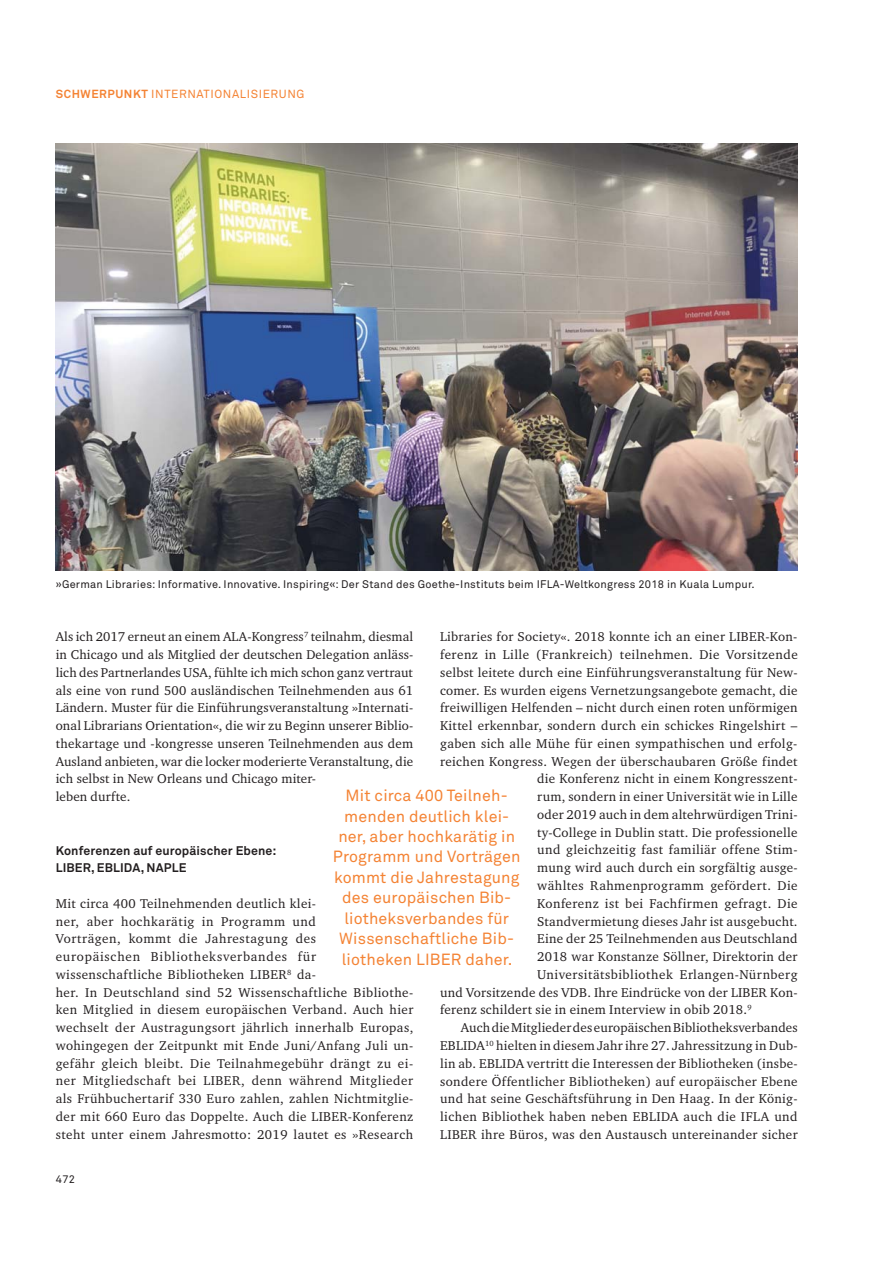
<style>
.page{position:relative;width:893px;height:1263px;background:#fff}
.page>*{position:absolute;margin:0;border:0;box-sizing:border-box;transform-origin:0 0}
.t1{font:16.05px/20.4px "Akkurat Pro";letter-spacing:.01em;color:#f48334;text-align:center}
.t2{font:13.05px/17.7px "Charter ITC Pro";letter-spacing:.025em;color:#231f20}
.t3{font:700 12.45px/17.7px "Akkurat Pro";letter-spacing:.01em;color:#231f20}
.t4{font:11.7px "Akkurat Pro";letter-spacing:.05em;color:#f48334}
.t5{font:10.95px "Akkurat Pro";letter-spacing:.02em;color:#231f20}
.s1{font-weight:700}
</style>
<div class="page">
<img style="left:56px;top:144px;width:741px;height:426px">
<p class="t4" style="left:56px;top:89px;width:250px"><span class="s1">SCHWERPUNKT</span> INTERNATIONALISIERUNG</p>
<p class="t5" style="left:56px;top:580px;width:700px">»German Libraries: Informative. Innovative. Inspiring«: Der Stand des Goethe-Instituts beim IFLA-Weltkongress 2018 in Kuala Lumpur.</p>
<p class="t2" style="left:440px;top:629px;width:359px">Libraries for Society«. 2018 konnte ich an einer LIBER-Kon-</p>
<p class="t2" style="left:440px;top:646px;width:359px">ferenz in Lille (Frankreich) teilnehmen. Die Vorsitzende</p>
<p class="t2" style="left:440px;top:664px;width:359px">selbst leitete durch eine Einführungsveranstaltung für New-</p>
<p class="t2" style="left:440px;top:682px;width:359px">comer. Es wurden eigens Vernetzungsangebote gemacht, die</p>
<p class="t2" style="left:440px;top:700px;width:359px">freiwilligen Helfenden – nicht durch einen roten unförmigen</p>
<p class="t2" style="left:440px;top:717px;width:359px">Kittel erkennbar, sondern durch ein schickes Ringelshirt –</p>
<p class="t2" style="left:440px;top:735px;width:359px">gaben sich alle Mühe für einen sympathischen und erfolg-</p>
<p class="t2" style="left:440px;top:753px;width:359px">reichen Kongress. Wegen der überschaubaren Größe findet</p>
<p class="t2" style="left:537px;top:771px;width:262px">die Konferenz nicht in einem Kongresszent-</p>
<p class="t2" style="left:537px;top:788px;width:262px">rum, sondern in einer Universität wie in Lille</p>
<p class="t2" style="left:537px;top:806px;width:262px">oder 2019 auch in dem altehrwürdigen Trini-</p>
<p class="t2" style="left:537px;top:824px;width:262px">ty-College in Dublin statt. Die professionelle</p>
<p class="t2" style="left:537px;top:842px;width:262px">und gleichzeitig fast familiär offene Stim-</p>
<p class="t2" style="left:537px;top:859px;width:262px">mung wird auch durch ein sorgfältig ausge-</p>
<p class="t2" style="left:537px;top:877px;width:262px">wähltes Rahmenprogramm gefördert. Die</p>
<p class="t2" style="left:537px;top:895px;width:262px">Konferenz ist bei Fachfirmen gefragt. Die</p>
<p class="t2" style="left:537px;top:913px;width:262px">Standvermietung dieses Jahr ist ausgebucht.</p>
<p class="t2" style="left:537px;top:931px;width:262px">Eine der 25 Teilnehmenden aus Deutschland</p>
<p class="t2" style="left:537px;top:948px;width:262px">2018 war Konstanze Söllner, Direktorin der</p>
<p class="t2" style="left:537px;top:966px;width:262px">Universitätsbibliothek Erlangen-Nürnberg</p>
<p class="t2" style="left:440px;top:984px;width:359px">und Vorsitzende des VDB. Ihre Eindrücke von der LIBER Kon-</p>
<p class="t2" style="left:440px;top:1002px;width:313px">ferenz schildert sie in einem Interview in obib 2018.<sup>9</sup></p>
<p class="t2" style="left:461px;top:1019px;width:338px">Auch die Mitglieder des europäischen Bibliotheksverbandes</p>
<p class="t2" style="left:440px;top:1037px;width:359px">EBLIDA<sup>10</sup> hielten in diesem Jahr ihre 27. Jahressitzung in Dub-</p>
<p class="t2" style="left:440px;top:1055px;width:359px">lin ab. EBLIDA vertritt die Interessen der Bibliotheken (insbe-</p>
<p class="t2" style="left:440px;top:1073px;width:359px">sondere Öffentlicher Bibliotheken) auf europäischer Ebene</p>
<p class="t2" style="left:440px;top:1091px;width:359px">und hat seine Geschäftsführung in Den Haag. In der König-</p>
<p class="t2" style="left:440px;top:1108px;width:359px">lichen Bibliothek haben neben EBLIDA auch die IFLA und</p>
<p class="t2" style="left:440px;top:1126px;width:359px">LIBER ihre Büros, was den Austausch untereinander sicher</p>
<p class="t2" style="left:56px;top:629px;width:359px">Als ich 2017 erneut an einem ALA-Kongress<sup>7</sup> teilnahm, diesmal in Chicago und als Mitglied der deutschen Delegation anläss&shy;lich des Partnerlandes USA, fühlte ich mich schon ganz vertraut als eine von rund 500 ausländischen Teilnehmenden aus 61<br>Ländern. Muster für die Einführungsveranstaltung »Internati&shy;onal Librarians Orientation«, die wir zu Beginn unserer Biblio&shy;thekartage und -kongresse unseren Teilnehmenden aus dem Ausland anbieten, war die locker moderierte Veranstaltung, die ich selbst in New Orleans und Chicago miter-<br>leben durfte.</p>
<p class="t1" style="left:333px;top:787px;width:189px">Mit circa 400 Teilneh&shy;menden deutlich klei&shy;ner, aber hochkarätig in<br>Programm und Vorträgen kommt die Jahrestagung des europäischen Bib&shy;liotheksverbandes für<br>Wissenschaftliche Bib&shy;liotheken LIBER daher.</p>
<p class="t3" style="left:56px;top:843px;width:222px">Konferenzen auf europäischer Ebene:<br>LIBER, EBLIDA, NAPLE</p>
<p class="t2" style="left:56px;top:895px;width:359px">Mit circa 400 Teilnehmenden deutlich klei-<br>ner, aber hochkarätig in Programm und<br>Vorträgen, kommt die Jahrestagung des<br>europäischen Bibliotheksverbandes für wissenschaftliche Bibliotheken LIBER<sup>8</sup> da-<br>her. In Deutschland sind 52 Wissenschaftliche Bibliothe&shy;ken Mitglied in diesem europäischen Verband. Auch hier wechselt der Austragungsort jährlich innerhalb Europas, wohingegen der Zeitpunkt mit Ende Juni/Anfang Juli un&shy;gefähr gleich bleibt. Die Teilnahmegebühr drängt zu ei&shy;ner Mitgliedschaft bei LIBER, denn während Mitglieder als Frühbuchertarif 330 Euro zahlen, zahlen Nichtmitglie&shy;der mit 660 Euro das Doppelte. Auch die LIBER-Konferenz steht unter einem Jahresmotto: 2019 lautet es »Research</p>
<p class="t5" style="left:56px;top:1175px;width:21px">472</p>
</div>
